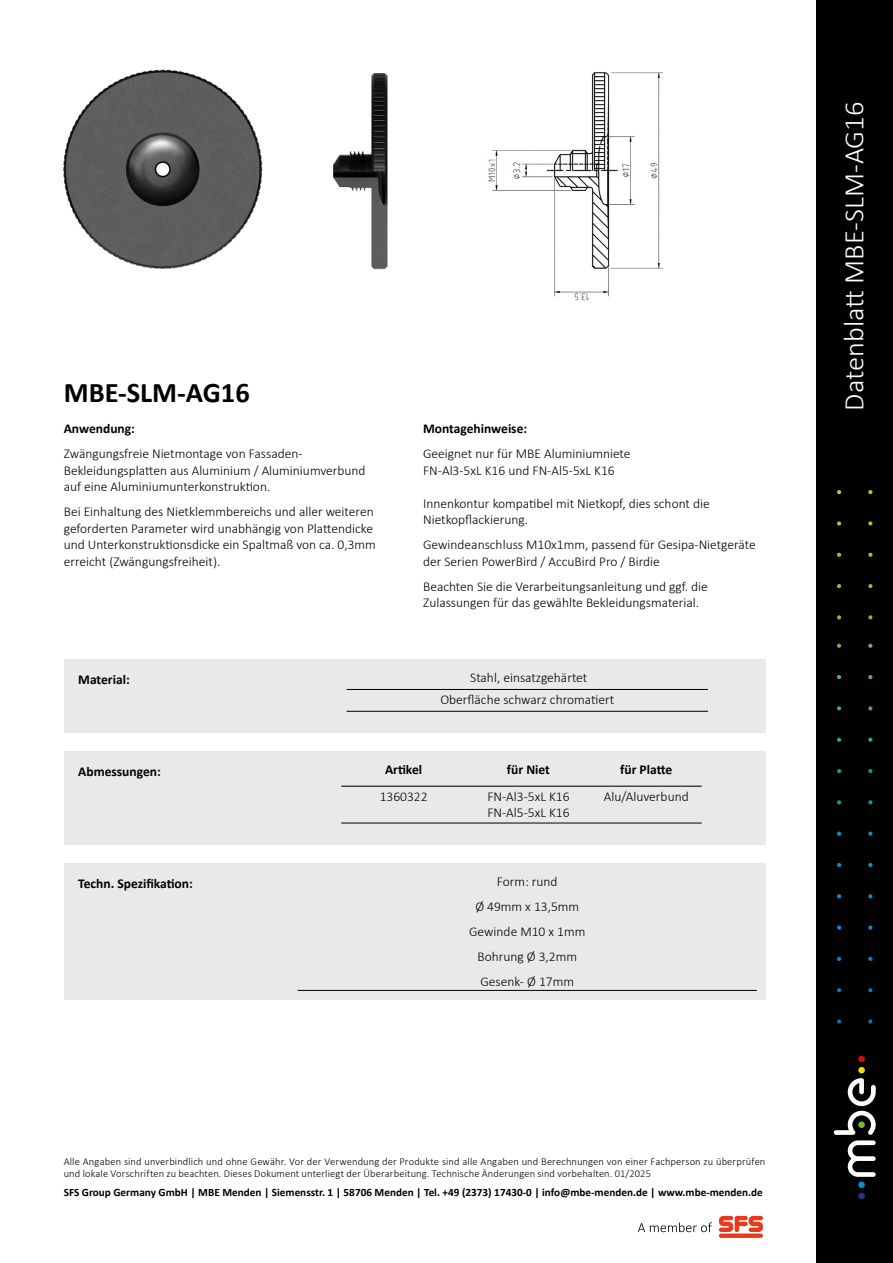
<style>
.page{position:relative;width:893px;height:1263px;background:#fff}
.page>*{position:absolute;margin:0;border:0;box-sizing:border-box;transform-origin:0 0}
.t1{font:300 28.5px "Calibri";color:#fff}
.t2{font:700 28.5px "Calibri";color:#000}
.t3{font:300 13.5px/16.5px "Calibri";color:#000}
.t4{font:700 13.5px "Calibri";color:#000}
.t5{font:700 11.25px "Calibri";color:#000}
.t6{font:300 10.5px/12px "Calibri";letter-spacing:.01em;color:#000}
</style>
<div class="page">
<div style="left:816px;top:0;width:77px;height:1263px;background:#000"></div>
<svg style="left:834px;top:1078px;width:42px;height:99px"></svg>
<div style="left:858px;top:1067px;width:7px;height:6px;background:#ffd500;border-radius:50%"></div>
<div style="left:858px;top:1121px;width:7px;height:7px;background:#76b82a;border-radius:50%"></div>
<div style="left:858px;top:1193px;width:7px;height:6px;background:#28348b;border-radius:50%"></div>
<div style="left:858px;top:1181px;width:7px;height:7px;background:#0090d7;border-radius:50%"></div>
<div style="left:858px;top:1056px;width:7px;height:6px;background:#d20a11;border-radius:50%"></div>
<svg style="left:837px;top:490px;width:35px;height:377px"></svg>
<svg style="left:719px;top:1216px;width:44px;height:16px"></svg>
<div style="left:719px;top:1233px;width:44px;height:5px;background:#e73b1c;border-radius:2px"></div>
<svg style="left:638px;top:1222px;width:74px;height:10px"></svg>
<div style="left:64px;top:751px;width:701px;height:94px;background:#e9e9e9"></div>
<hr style="left:341px;top:786px;width:125px;height:1px;background:#000">
<hr style="left:466px;top:786px;width:125px;height:1px;background:#000">
<hr style="left:591px;top:786px;width:111px;height:1px;background:#000">
<hr style="left:341px;top:823px;width:125px;height:1px;background:#000">
<hr style="left:466px;top:823px;width:125px;height:1px;background:#000">
<hr style="left:591px;top:823px;width:111px;height:1px;background:#000">
<div style="left:64px;top:659px;width:701px;height:73px;background:#e9e9e9"></div>
<hr style="left:347px;top:689px;width:361px;height:1px;background:#000">
<hr style="left:347px;top:711px;width:361px;height:1px;background:#000">
<img style="left:63px;top:69px;width:200px;height:200px">
<img style="left:488px;top:72px;width:175px;height:228px">
<img style="left:333px;top:73px;width:55px;height:197px">
<div style="left:64px;top:863px;width:701px;height:136px;background:#e9e9e9"></div>
<hr style="left:298px;top:990px;width:459px;height:1px;background:#000">
<h1 class="t2" style="left:64px;top:372px;width:188px">MBE-SLM-AG16</h1>
<p class="t4" style="left:64px;top:419px;width:73px">Anwendung:</p>
<p class="t3" style="left:64px;top:445px;width:303px">Zwängungsfreie Nietmontage von Fassaden-<br>Bekleidungsplatten aus Aluminium / Aluminiumverbund auf eine Aluminiumunterkonstruktion.</p>
<p class="t3" style="left:64px;top:503px;width:314px">Bei Einhaltung des Nietklemmbereichs und aller weiteren geforderten Parameter wird unabhängig von Plattendicke und Unterkonstruktionsdicke ein Spaltmaß von ca. 0,3mm erreicht (Zwängungsfreiheit).</p>
<p class="t4" style="left:423px;top:419px;width:106px">Montagehinweise:</p>
<p class="t3" style="left:423px;top:445px;width:209px">Geeignet nur für MBE Aluminiumniete<br>FN-Al3-5xL K16 und FN-Al5-5xL K16</p>
<p class="t3" style="left:423px;top:495px;width:288px">Innenkontur kompatibel mit Nietkopf, dies schont die<br>Nietkopflackierung.</p>
<p class="t3" style="left:423px;top:536px;width:334px">Gewindeanschluss M10x1mm, passend für Gesipa-Nietgeräte der Serien PowerBird / AccuBird Pro / Birdie</p>
<p class="t3" style="left:423px;top:578px;width:286px">Beachten Sie die Verarbeitungsanleitung und ggf. die<br>Zulassungen für das gewählte Bekleidungsmaterial.</p>
<p class="t4" style="left:78px;top:670px;width:53px">Material:</p>
<p class="t3" style="left:440px;top:666px;width:175px;line-height:21.8px;text-align:center">Stahl, einsatzgehärtet<br>Oberfläche schwarz chromatiert</p>
<p class="t4" style="left:78px;top:762px;width:84px">Abmessungen:</p>
<p class="t4" style="left:385px;top:760px;width:39px">Artikel</p>
<p class="t4" style="left:507px;top:760px;width:44px">für Niet</p>
<p class="t4" style="left:620px;top:760px;width:53px">für Platte</p>
<p class="t3" style="left:380px;top:788px;width:49px">1360322</p>
<p class="t3" style="left:487px;top:788px;width:84px">FN-Al3-5xL K16<br>FN-Al5-5xL K16</p>
<p class="t3" style="left:604px;top:788px;width:86px">Alu/Aluverbund</p>
<p class="t4" style="left:78px;top:874px;width:116px">Techn. Spezifikation:</p>
<p class="t3" style="left:469px;top:869px;width:118px;line-height:25px;text-align:center">Form: rund<br>Ø 49mm x 13,5mm<br>Gewinde M10 x 1mm<br>Bohrung Ø 3,2mm<br>Gesenk- Ø 17mm</p>
<p class="t6" style="left:64px;top:1155px;width:703px">Alle Angaben sind unverbindlich und ohne Gewähr. Vor der Verwendung der Produkte sind alle Angaben und Berechnungen von einer Fachperson zu überprüfen und lokale Vorschriften zu beachten. Dieses Dokument unterliegt der Überarbeitung. Technische Änderungen sind vorbehalten. 01/2025</p>
<p class="t5" style="left:64px;top:1184px;width:701px">SFS Group Germany GmbH | MBE Menden | Siemensstr. 1 | 58706 Menden | Tel. +49 (2373) 17430-0 | info@mbe-menden.de | www.mbe-menden.de</p>
<h1 class="t1" style="left:836px;top:411px;width:310px;rotate:-90deg">Datenblatt MBE-SLM-AG16</h1>
</div>
